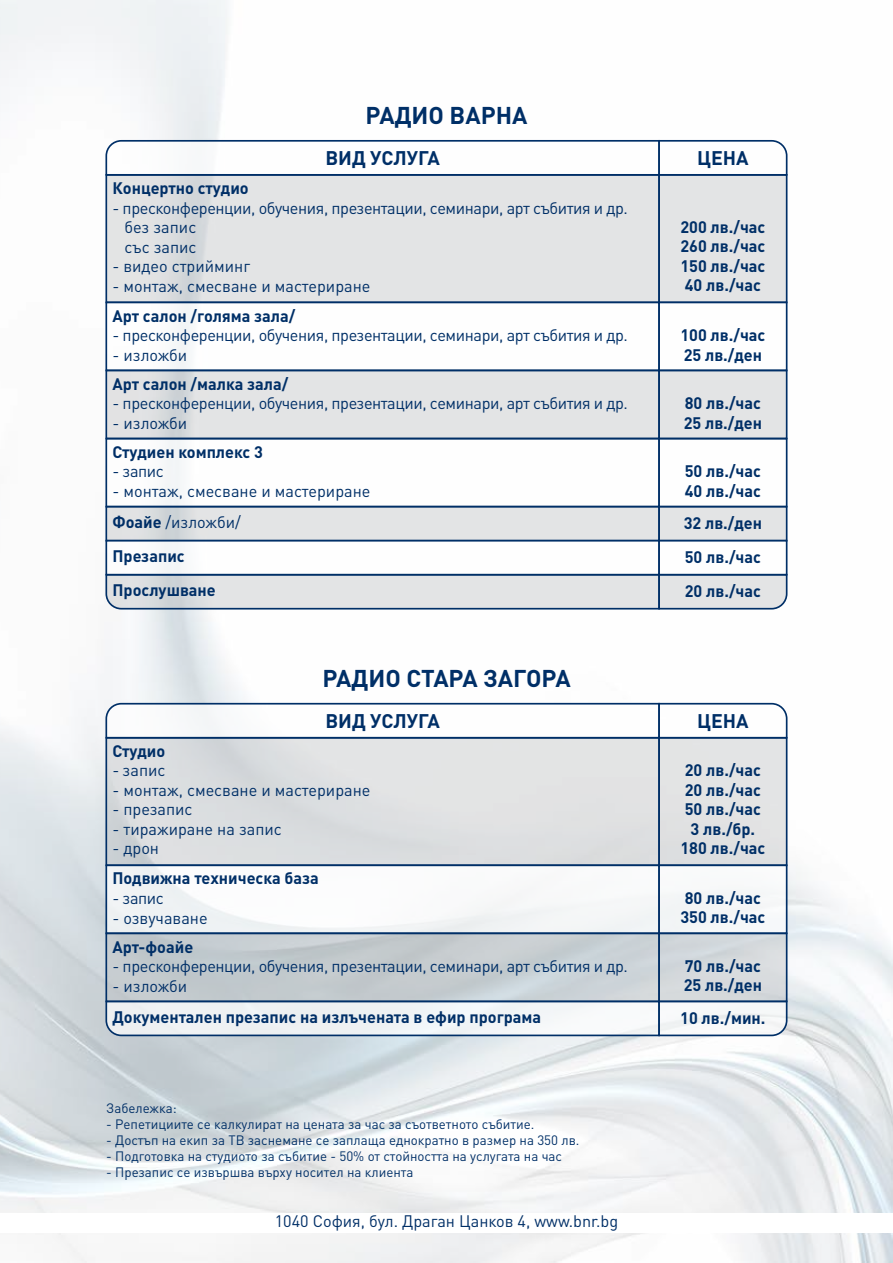
<style>
.page{position:relative;width:893px;height:1263px;background:#fff}
.page>*{position:absolute;margin:0;border:0;box-sizing:border-box;transform-origin:0 0}
.t1{font:700 24px "DIN Pro";color:#002f67}
.t2{font:700 19.5px "DIN Pro";color:#002f67}
.t3{font:700 16.5px/19.5px "DIN Pro";color:#002f67}
.t4{font:16.5px/19.5px "DIN Pro";letter-spacing:-.025em;color:#002f67}
.t5{font:16.5px "DIN Pro";color:#002f67}
.t6{font:13.5px "DIN Pro";color:#002f67}
.s1{font-weight:700}
</style>
<div class="page">
<img style="left:0;top:0;width:893px;height:1263px">
<div style="left:106px;top:175px;width:553px;height:127px;background:#e3e4e5"></div>
<div style="left:659px;top:175px;width:128px;height:127px;background:#e3e4e5"></div>
<div style="left:658px;top:174px;width:129px;height:129px;border:2px solid #002f67"></div>
<svg style="left:105px;top:139px;width:683px;height:37px"></svg>
<svg style="left:105px;top:573px;width:683px;height:37px"></svg>
<div style="left:106px;top:302px;width:553px;height:68px;background:#fff"></div>
<div style="left:105px;top:302px;width:555px;height:69px;border:2px solid #002f67"></div>
<div style="left:659px;top:302px;width:128px;height:68px;background:#fff"></div>
<div style="left:658px;top:302px;width:129px;height:69px;border:2px solid #002f67"></div>
<div style="left:106px;top:439px;width:553px;height:68px;background:#fff"></div>
<div style="left:659px;top:439px;width:128px;height:68px;background:#fff"></div>
<div style="left:658px;top:438px;width:129px;height:69px;border:2px solid #002f67"></div>
<div style="left:106px;top:370px;width:553px;height:68px;background:#e3e4e5"></div>
<div style="left:105px;top:370px;width:555px;height:69px;border:2px solid #002f67"></div>
<div style="left:659px;top:370px;width:128px;height:68px;background:#e3e4e5"></div>
<div style="left:658px;top:370px;width:129px;height:69px;border:2px solid #002f67"></div>
<div style="left:106px;top:507px;width:553px;height:34px;background:#e3e4e5"></div>
<div style="left:105px;top:506px;width:555px;height:35px;border:2px solid #002f67"></div>
<div style="left:659px;top:507px;width:128px;height:34px;background:#e3e4e5"></div>
<div style="left:658px;top:506px;width:129px;height:35px;border:2px solid #002f67"></div>
<div style="left:106px;top:541px;width:553px;height:34px;background:#fff"></div>
<div style="left:105px;top:540px;width:555px;height:35px;border:2px solid #002f67"></div>
<div style="left:659px;top:541px;width:128px;height:34px;background:#fff"></div>
<div style="left:658px;top:540px;width:129px;height:35px;border:2px solid #002f67"></div>
<div style="left:106px;top:738px;width:553px;height:127px;background:#dddfe1"></div>
<div style="left:659px;top:738px;width:128px;height:127px;background:#e3e4e4"></div>
<div style="left:658px;top:737px;width:129px;height:129px;border:2px solid #002f67"></div>
<svg style="left:105px;top:702px;width:683px;height:37px"></svg>
<svg style="left:105px;top:1000px;width:683px;height:37px"></svg>
<div style="left:106px;top:865px;width:553px;height:68px;background:#fff"></div>
<div style="left:105px;top:864px;width:555px;height:70px;border:2px solid #002f67"></div>
<div style="left:659px;top:865px;width:128px;height:68px;background:#f6f8f8"></div>
<div style="left:658px;top:864px;width:129px;height:70px;border:2px solid #002f67"></div>
<div style="left:106px;top:933px;width:553px;height:68px;background:#c5cbcf"></div>
<div style="left:105px;top:932px;width:555px;height:70px;border:2px solid #002f67"></div>
<div style="left:659px;top:933px;width:128px;height:68px;background:#d5d9dc"></div>
<div style="left:658px;top:932px;width:129px;height:70px;border:2px solid #002f67"></div>
<div style="left:0;top:1213px;width:893px;height:20px;background:#fff"></div>
<h1 class="t1" style="left:365px;top:99px;width:164px">РАДИО ВАРНА</h1>
<p class="t2" style="left:325px;top:145px;width:116px">ВИД УСЛУГА</p>
<p class="t2" style="left:697px;top:145px;width:53px">ЦЕНА</p>
<p class="t3" style="left:112px;top:178px;width:138px">Концертно студио</p>
<p class="t4" style="left:125px;top:197px;width:505px;text-indent:-12px">- пресконференции, обучения, презентации, семинари, арт събития и др. без запис<br>със запис</p>
<p class="t5" style="left:112px;top:255px;width:139px">- видео стрийминг</p>
<p class="t5" style="left:112px;top:274px;width:259px">- монтаж, смесване и мастериране</p>
<p class="t3" style="left:112px;top:305px;width:184px">Арт салон /голяма зала/</p>
<p class="t4" style="left:112px;top:325px;width:517px">- пресконференции, обучения, презентации, семинари, арт събития и др.</p>
<p class="t5" style="left:112px;top:343px;width:76px">- изложби</p>
<p class="t3" style="left:112px;top:373px;width:177px">Арт салон /малка зала/</p>
<p class="t4" style="left:112px;top:393px;width:517px">- пресконференции, обучения, презентации, семинари, арт събития и др.</p>
<p class="t5" style="left:112px;top:411px;width:76px">- изложби</p>
<p class="t3" style="left:112px;top:441px;width:152px">Студиен комплекс 3</p>
<p class="t4" style="left:112px;top:461px;width:53px">- запис</p>
<p class="t5" style="left:112px;top:480px;width:259px">- монтаж, смесване и мастериране</p>
<p class="t3" style="left:680px;top:216px;width:87px;text-align:justify">200 лв./час 260 лв./час 150 лв./час 40 лв./час</p>
<p class="t3" style="left:680px;top:325px;width:87px">100 лв./час<br>25 лв./ден</p>
<p class="t3" style="left:684px;top:393px;width:80px">80 лв./час<br>25 лв./ден</p>
<p class="t3" style="left:685px;top:461px;width:78px">50 лв./час<br>40 лв./час</p>
<p class="t5" style="left:112px;top:511px;width:130px"><span class="s1">Фоайе</span> /изложби/</p>
<p class="t3" style="left:684px;top:513px;width:80px">32 лв./ден</p>
<p class="t3" style="left:112px;top:546px;width:74px">Презапис</p>
<p class="t3" style="left:685px;top:547px;width:78px">50 лв./час</p>
<p class="t3" style="left:112px;top:580px;width:105px">Прослушване</p>
<p class="t3" style="left:685px;top:581px;width:78px">20 лв./час</p>
<h1 class="t1" style="left:322px;top:662px;width:250px">РАДИО СТАРА ЗАГОРА</h1>
<p class="t2" style="left:325px;top:708px;width:116px">ВИД УСЛУГА</p>
<p class="t2" style="left:697px;top:708px;width:53px">ЦЕНА</p>
<p class="t3" style="left:112px;top:740px;width:54px">Студио</p>
<p class="t4" style="left:112px;top:760px;width:54px">- запис</p>
<p class="t5" style="left:112px;top:779px;width:259px">- монтаж, смесване и мастериране</p>
<p class="t5" style="left:112px;top:798px;width:82px">- презапис</p>
<p class="t5" style="left:112px;top:818px;width:171px">- тиражиране на запис</p>
<p class="t4" style="left:112px;top:838px;width:48px">- дрон</p>
<p class="t3" style="left:112px;top:868px;width:208px">Подвижна техническа база</p>
<p class="t4" style="left:112px;top:888px;width:53px">- запис</p>
<p class="t5" style="left:112px;top:906px;width:97px">- озвучаване</p>
<p class="t3" style="left:112px;top:936px;width:82px">Арт-фоайе</p>
<p class="t4" style="left:112px;top:956px;width:517px">- пресконференции, обучения, презентации, семинари, арт събития и др.</p>
<p class="t5" style="left:112px;top:974px;width:76px">- изложби</p>
<p class="t3" style="left:680px;top:760px;width:87px;text-align:center">20 лв./час<br>20 лв./час<br>50 лв./час<br>3 лв./бр.<br>180 лв./час</p>
<p class="t3" style="left:680px;top:887px;width:87px">80 лв./час<br>350 лв./час</p>
<p class="t3" style="left:684px;top:955px;width:80px">70 лв./час<br>25 лв./ден</p>
<p class="t3" style="left:112px;top:1007px;width:430px">Документален презапис на излъчената в ефир програма</p>
<p class="t3" style="left:680px;top:1007px;width:87px">10 лв./мин.</p>
<p class="t6" style="left:106px;top:1099px;width:72px">Забележка:</p>
<p class="t6" style="left:106px;top:1115px;width:430px">- Репетициите се калкулират на цената за час за съответното събитие.</p>
<p class="t6" style="left:106px;top:1131px;width:475px">- Достъп на екип за ТВ заснемане се заплаща еднократно в размер на 350 лв.</p>
<p class="t6" style="left:106px;top:1147px;width:457px">- Подготовка на студиото за събитие - 50% от стойността на услугата на час</p>
<p class="t6" style="left:106px;top:1163px;width:309px">- Презапис се извършва върху носител на клиента</p>
<p class="t5" style="left:275px;top:1210px;width:345px">1040 София, бул. Драган Цанков 4, www.bnr.bg</p>
</div>
